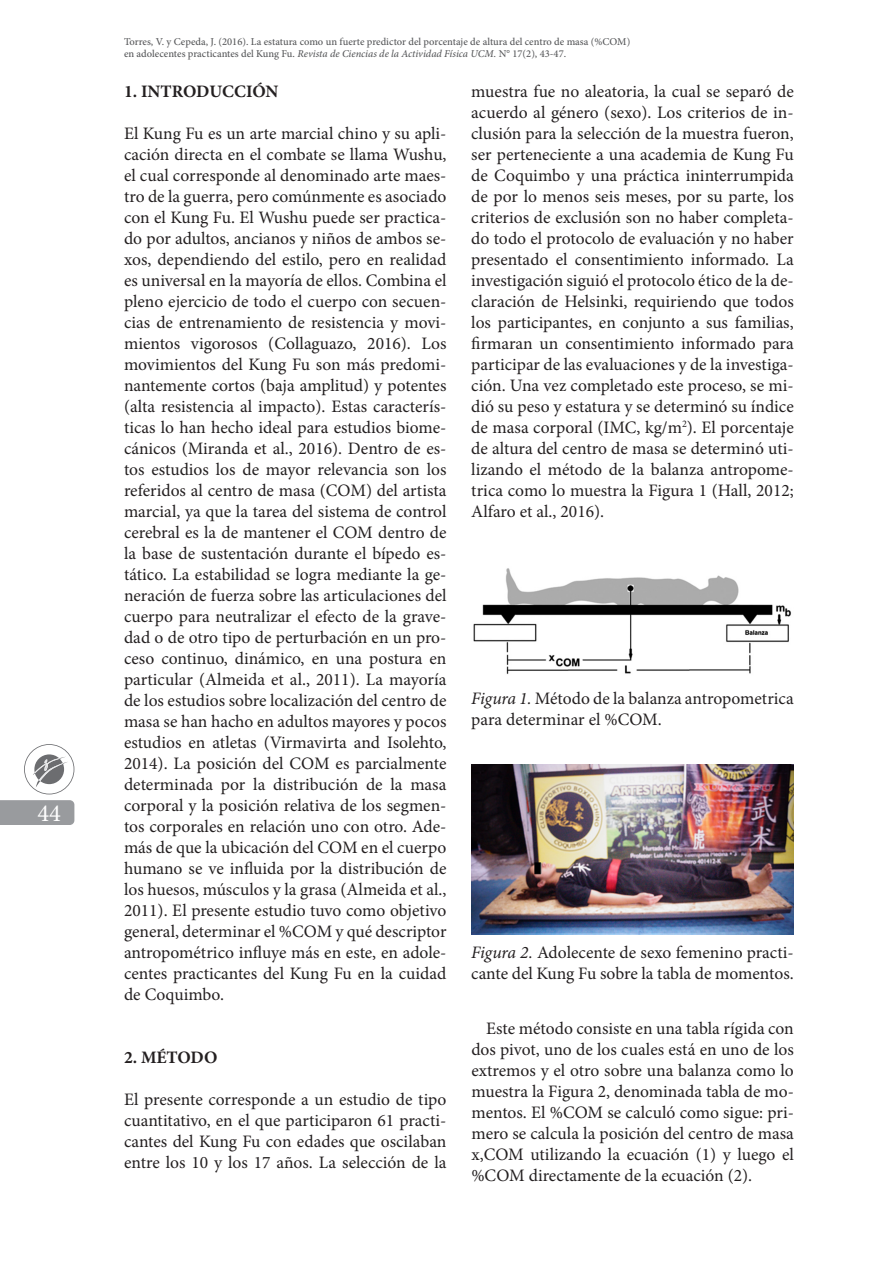
<style>
.page{position:relative;width:893px;height:1265px;background:#fff}
.page>*{position:absolute;margin:0;border:0;box-sizing:border-box;transform-origin:0 0}
.t1{font:24.5px "Minion Pro";color:#fff}
.Primer_párrafo{font:17.5px/21px "Minion Pro";color:#231f20;text-align:justify}
.CUERPO_DE_TEXTO{font:17.5px/21px "Minion Pro";color:#231f20;text-align:justify}
.Primer_párrafo-2{font:700 17.5px "Minion Pro";letter-spacing:-.005em;color:#231f20}
.t2{font:500 10.5px/12.2px "Minion Pro";color:#57585a}
.s1{font-style:italic}
</style>
<div class="page">
<svg style="left:24px;top:744px;width:50px;height:50px"></svg>
<div style="left:0;top:800px;width:74px;height:25px;background:#999b9e"></div>
<img style="left:473px;top:568px;width:318px;height:106px">
<img style="left:471px;top:765px;width:323px;height:170px">
<p class="t1" style="left:37px;top:797px;width:25px">44</p>
<p class="t2" style="left:124px;top:35px;width:508px">Torres, V. y Cepeda, J. (2016). La estatura como un fuerte predictor del porcentaje de altura del centro de masa (%COM) en adolecentes practicantes del Kung Fu. <span class="s1">Revista de Ciencias de la Actividad Física UCM.</span> N° 17(2), 43-47.</p>
<p class="Primer_párrafo-2" style="left:124px;top:79px;width:156px">1. INTRODUCCIÓN</p>
<p class="Primer_párrafo" style="left:124px;top:123px;width:324px">El Kung Fu es un arte marcial chino y su apli&shy;cación directa en el combate se llama Wushu, el cual corresponde al denominado arte maes&shy;tro de la guerra, pero comúnmente es asociado con el Kung Fu. El Wushu puede ser practica&shy;do por adultos, ancianos y niños de ambos se&shy;xos, dependiendo del estilo, pero en realidad es universal en la mayoría de ellos. Combina el pleno ejercicio de todo el cuerpo con secuen&shy;cias de entrenamiento de resistencia y movi&shy;mientos vigorosos (Collaguazo, 2016). Los movimientos del Kung Fu son más predomi&shy;nantemente cortos (baja amplitud) y potentes (alta resistencia al impacto). Estas caracterís&shy;ticas lo han hecho ideal para estudios biome&shy;cánicos (Miranda et al., 2016). Dentro de es&shy;tos estudios los de mayor relevancia son los referidos al centro de masa (COM) del artista marcial, ya que la tarea del sistema de control cerebral es la de mantener el COM dentro de la base de sustentación durante el bípedo es&shy;tático. La estabilidad se logra mediante la ge&shy;neración de fuerza sobre las articulaciones del cuerpo para neutralizar el efecto de la grave&shy;dad o de otro tipo de perturbación en un pro&shy;ceso continuo, dinámico, en una postura en particular (Almeida et al., 2011). La mayoría de los estudios sobre localización del centro de masa se han hacho en adultos mayores y pocos estudios en atletas (Virmavirta and Isolehto, 2014). La posición del COM es parcialmente determinada por la distribución de la masa corporal y la posición relativa de los segmen&shy;tos corporales en relación uno con otro. Ade&shy;más de que la ubicación del COM en el cuerpo humano se ve influida por la distribución de los huesos, músculos y la grasa (Almeida et al., 2011). El presente estudio tuvo como objetivo general, determinar el %COM y qué descriptor antropométrico influye más en este, en adole&shy;centes practicantes del Kung Fu en la cuidad de Coquimbo.</p>
<p class="Primer_párrafo" style="left:471px;top:81px;width:324px">muestra fue no aleatoria, la cual se separó de acuerdo al género (sexo). Los criterios de in&shy;clusión para la selección de la muestra fueron, ser perteneciente a una academia de Kung Fu de Coquimbo y una práctica ininterrumpida de por lo menos seis meses, por su parte, los criterios de exclusión son no haber completa&shy;do todo el protocolo de evaluación y no haber presentado el consentimiento informado. La investigación siguió el protocolo ético de la de&shy;claración de Helsinki, requiriendo que todos los participantes, en conjunto a sus familias, firmaran un consentimiento informado para participar de las evaluaciones y de la investiga&shy;ción. Una vez completado este proceso, se mi&shy;dió su peso y estatura y se determinó su índice de masa corporal (IMC, kg/m<sup>2</sup>). El porcentaje de altura del centro de masa se determinó uti&shy;lizando el método de la balanza antropome&shy;trica como lo muestra la Figura 1 (Hall, 2012; Alfaro et al., 2016).</p>
<p class="Primer_párrafo" style="left:471px;top:688px;width:324px"><span class="s1">Figura 1.</span> Método de la balanza antropometrica para determinar el %COM.</p>
<p class="Primer_párrafo" style="left:471px;top:942px;width:324px"><span class="s1">Figura 2.</span> Adolecente de sexo femenino practi&shy;cante del Kung Fu sobre la tabla de momentos.</p>
<p class="CUERPO_DE_TEXTO" style="left:471px;top:1018px;width:324px;text-indent:15px">Este método consiste en una tabla rígida con dos pivot, uno de los cuales está en uno de los extremos y el otro sobre una balanza como lo muestra la Figura 2, denominada tabla de mo&shy;mentos. El %COM se calculó como sigue: pri&shy;mero se calcula la posición del centro de masa x,COM utilizando la ecuación (1) y luego el %COM directamente de la ecuación (2).</p>
<p class="Primer_párrafo-2" style="left:124px;top:1045px;width:95px">2. MÉTODO</p>
<p class="Primer_párrafo" style="left:124px;top:1089px;width:324px">El presente corresponde a un estudio de tipo cuantitativo, en el que participaron 61 practi&shy;cantes del Kung Fu con edades que oscilaban entre los 10 y los 17 años. La selección de la</p>
</div>
